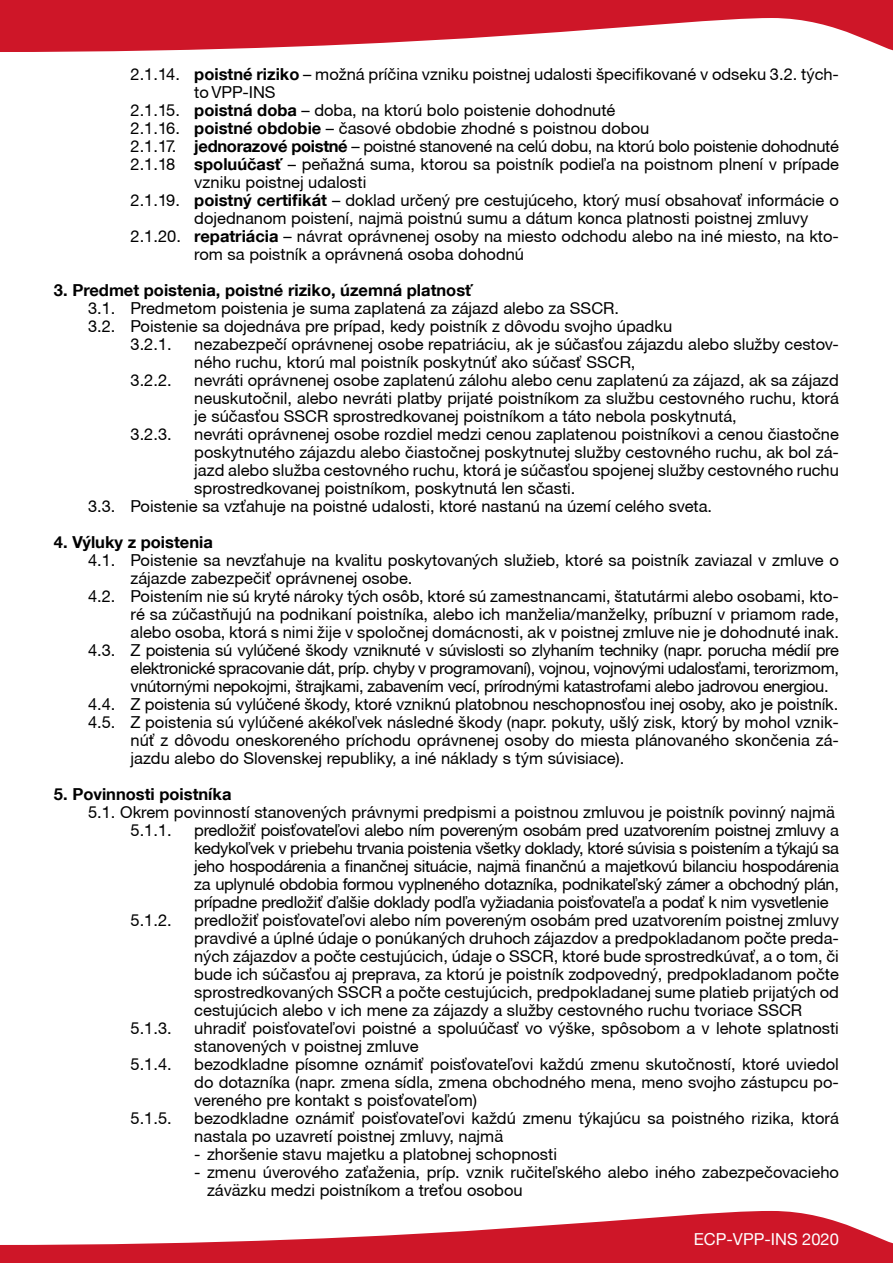
<style>
.page{position:relative;width:893px;height:1263px;background:#fff}
.page>*{position:absolute;margin:0;border:0;box-sizing:border-box;transform-origin:0 0}
.t1{font:16.5px/18px "Helvetica Neue CE";color:#000}
.t2{font:16.5px "Helvetica Neue CE";letter-spacing:-.02em;color:#000}
.t3{font:700 16.5px "Helvetica Neue LT Com";color:#000}
.t4{font:16.5px "Helvetica Neue LT Com";color:#fff}
.s1{font-family:"Helvetica Neue LT Com";font-weight:700}
</style>
<div class="page">
<svg style="left:0;top:1211px;width:893px;height:52px;fill:#ce1628"></svg>
<svg style="left:0;top:0;width:893px;height:52px;fill:#ce1628"></svg>
<p class="t1" style="left:131px;top:65px;width:710px">2.1.14. <span class="s1">poistné riziko</span> – možná príčina vzniku poistnej udalosti špecifikované v odseku 3.2. tých-</p>
<p class="t1" style="left:194px;top:83px;width:83px">to VPP-INS</p>
<p class="t1" style="left:131px;top:101px;width:486px">2.1.15. <span class="s1">poistná doba</span> – doba, na ktorú bolo poistenie dohodnuté</p>
<p class="t1" style="left:131px;top:119px;width:520px">2.1.16. <span class="s1">poistné obdobie</span> – časové obdobie zhodné s poistnou dobou</p>
<p class="t2" style="left:131px;top:136px;width:710px">2.1.17. <span class="s1">jednorazové poistné</span> – poistné stanovené na celú dobu, na ktorú bolo poistenie dohodnuté</p>
<p class="t1" style="left:131px;top:155px;width:710px">2.1.18 <span class="s1">spoluúčasť</span> – peňažná suma, ktorou sa poistník podieľa na poistnom plnení v prípade</p>
<p class="t1" style="left:194px;top:173px;width:174px">vzniku poistnej udalosti</p>
<p class="t1" style="left:131px;top:191px;width:710px">2.1.19. <span class="s1">poistný certifikát</span> – doklad určený pre cestujúceho, ktorý musí obsahovať informácie o</p>
<p class="t1" style="left:194px;top:209px;width:616px">dojednanom poistení, najmä poistnú sumu a dátum konca platnosti poistnej zmluvy</p>
<p class="t1" style="left:131px;top:227px;width:710px">2.1.20. <span class="s1">repatriácia</span> – návrat oprávnenej osoby na miesto odchodu alebo na iné miesto, na kto-</p>
<p class="t1" style="left:194px;top:245px;width:331px">rom sa poistník a oprávnená osoba dohodnú</p>
<p class="t3" style="left:54px;top:280px;width:420px">3. Predmet poistenia, poistné riziko, územná platnosť</p>
<p class="t1" style="left:88px;top:299px;width:533px">3.1. Predmetom poistenia je suma zaplatená za zájazd alebo za SSCR.</p>
<p class="t1" style="left:88px;top:317px;width:586px">3.2. Poistenie sa dojednáva pre prípad, kedy poistník z dôvodu svojho úpadku</p>
<p class="t1" style="left:131px;top:335px;width:43px">3.2.1.</p>
<p class="t1" style="left:194px;top:335px;width:646px">nezabezpečí oprávnenej osobe repatriáciu, ak je súčasťou zájazdu alebo služby cestov&shy;ného ruchu, ktorú mal poistník poskytnúť ako súčasť SSCR,</p>
<p class="t1" style="left:131px;top:371px;width:43px">3.2.2.</p>
<p class="t1" style="left:194px;top:371px;width:646px;text-align:justify">nevráti oprávnenej osobe zaplatenú zálohu alebo cenu zaplatenú za zájazd, ak sa zájazd neuskutočnil, alebo nevráti platby prijaté poistníkom za službu cestovného ruchu, ktorá je súčasťou SSCR sprostredkovanej poistníkom a táto nebola poskytnutá,</p>
<p class="t1" style="left:131px;top:425px;width:43px">3.2.3.</p>
<p class="t1" style="left:194px;top:425px;width:646px">nevráti oprávnenej osobe rozdiel medzi cenou zaplatenou poistníkovi a cenou čiastočne</p>
<p class="t1" style="left:194px;top:443px;width:646px">poskytnutého zájazdu alebo čiastočnej poskytnutej služby cestovného ruchu, ak bol zá-</p>
<p class="t1" style="left:194px;top:461px;width:646px">jazd alebo služba cestovného ruchu, ktorá je súčasťou spojenej služby cestovného ruchu</p>
<p class="t1" style="left:194px;top:479px;width:383px">sprostredkovanej poistníkom, poskytnutá len sčasti.</p>
<p class="t1" style="left:88px;top:497px;width:626px">3.3. Poistenie sa vzťahuje na poistné udalosti, ktoré nastanú na území celého sveta.</p>
<p class="t3" style="left:54px;top:532px;width:160px">4. Výluky z poistenia</p>
<p class="t1" style="left:88px;top:551px;width:752px">4.1. Poistenie sa nevzťahuje na kvalitu poskytovaných služieb, ktoré sa poistník zaviazal v zmluve o</p>
<p class="t1" style="left:131px;top:569px;width:283px">zájazde zabezpečiť oprávnenej osobe.</p>
<p class="t1" style="left:88px;top:587px;width:752px">4.2. Poistením nie sú kryté nároky tých osôb, ktoré sú zamestnancami, štatutármi alebo osobami, kto-</p>
<p class="t1" style="left:131px;top:605px;width:710px">ré sa zúčastňujú na podnikaní poistníka, alebo ich manželia/manželky, príbuzní v priamom rade,</p>
<p class="t1" style="left:131px;top:623px;width:710px">alebo osoba, ktorá s nimi žije v spoločnej domácnosti, ak v poistnej zmluve nie je dohodnuté inak.</p>
<p class="t2" style="left:88px;top:640px;width:752px">4.3. Z poistenia sú vylúčené škody vzniknuté v súvislosti so zlyhaním techniky (napr. porucha médií pre</p>
<p class="t2" style="left:131px;top:658px;width:710px">elektronické spracovanie dát, príp. chyby v programovaní), vojnou, vojnovými udalosťami, terorizmom,</p>
<p class="t2" style="left:131px;top:676px;width:700px">vnútornými nepokojmi, štrajkami, zabavením vecí, prírodnými katastrofami alebo jadrovou energiou.</p>
<p class="t1" style="left:88px;top:695px;width:752px">4.4. Z poistenia sú vylúčené škody, ktoré vzniknú platobnou neschopnosťou inej osoby, ako je poistník.</p>
<p class="t1" style="left:88px;top:713px;width:752px">4.5. Z poistenia sú vylúčené akékoľvek následné škody (napr. pokuty, ušlý zisk, ktorý by mohol vznik-</p>
<p class="t1" style="left:131px;top:731px;width:710px">núť z dôvodu oneskoreného príchodu oprávnenej osoby do miesta plánovaného skončenia zá-</p>
<p class="t1" style="left:131px;top:749px;width:495px">jazdu alebo do Slovenskej republiky, a iné náklady s tým súvisiace).</p>
<p class="t3" style="left:54px;top:784px;width:179px">5. Povinnosti poistníka</p>
<p class="t1" style="left:131px;top:803px;width:706px;text-indent:-43px">5.1. Okrem povinností stanovených právnymi predpismi a poistnou zmluvou je poistník povinný najmä<br>5.1.1.</p>
<p class="t1" style="left:194px;top:821px;width:646px;text-align:justify">predložiť poisťovateľovi alebo ním povereným osobám pred uzatvorením poistnej zmluvy a kedykoľvek v priebehu trvania poistenia všetky doklady, ktoré súvisia s poistením a týkajú sa jeho hospodárenia a finančnej situácie, najmä finančnú a majetkovú bilanciu hospodárenia za uplynulé obdobia formou vyplneného dotazníka, podnikateľský zámer a obchodný plán, prípadne predložiť ďalšie doklady podľa vyžiadania poisťovateľa a podať k nim vysvetlenie</p>
<p class="t1" style="left:131px;top:911px;width:43px">5.1.2.</p>
<p class="t1" style="left:194px;top:911px;width:646px;text-align:justify">predložiť poisťovateľovi alebo ním povereným osobám pred uzatvorením poistnej zmluvy pravdivé a úplné údaje o ponúkaných druhoch zájazdov a predpokladanom počte preda&shy;ných zájazdov a počte cestujúcich, údaje o SSCR, ktoré bude sprostredkúvať, a o tom, či bude ich súčasťou aj preprava, za ktorú je poistník zodpovedný, predpokladanom počte sprostredkovaných SSCR a počte cestujúcich, predpokladanej sume platieb prijatých od cestujúcich alebo v ich mene za zájazdy a služby cestovného ruchu tvoriace SSCR</p>
<p class="t1" style="left:131px;top:1019px;width:43px">5.1.3.</p>
<p class="t1" style="left:194px;top:1019px;width:646px">uhradiť poisťovateľovi poistné a spoluúčasť vo výške, spôsobom a v lehote splatnosti stanovených v poistnej zmluve</p>
<p class="t1" style="left:131px;top:1055px;width:43px">5.1.4.</p>
<p class="t1" style="left:194px;top:1055px;width:646px;text-align:justify">bezodkladne písomne oznámiť poisťovateľovi každú zmenu skutočností, ktoré uviedol do dotazníka (napr. zmena sídla, zmena obchodného mena, meno svojho zástupcu po&shy;vereného pre kontakt s poisťovateľom)</p>
<p class="t1" style="left:131px;top:1109px;width:43px">5.1.5.</p>
<p class="t1" style="left:194px;top:1109px;width:646px">bezodkladne oznámiť poisťovateľovi každú zmenu týkajúcu sa poistného rizika, ktorá nastala po uzavretí poistnej zmluvy, najmä</p>
<p class="t1" style="left:194px;top:1145px;width:364px">- zhoršenie stavu majetku a platobnej schopnosti</p>
<p class="t1" style="left:207px;top:1163px;width:633px;text-indent:-13px">- zmenu úverového zaťaženia, príp. vznik ručiteľského alebo iného zabezpečovacieho záväzku medzi poistníkom a treťou osobou</p>
<p class="t4" style="left:694px;top:1229px;width:147px">ECP-VPP-INS 2020</p>
</div>
